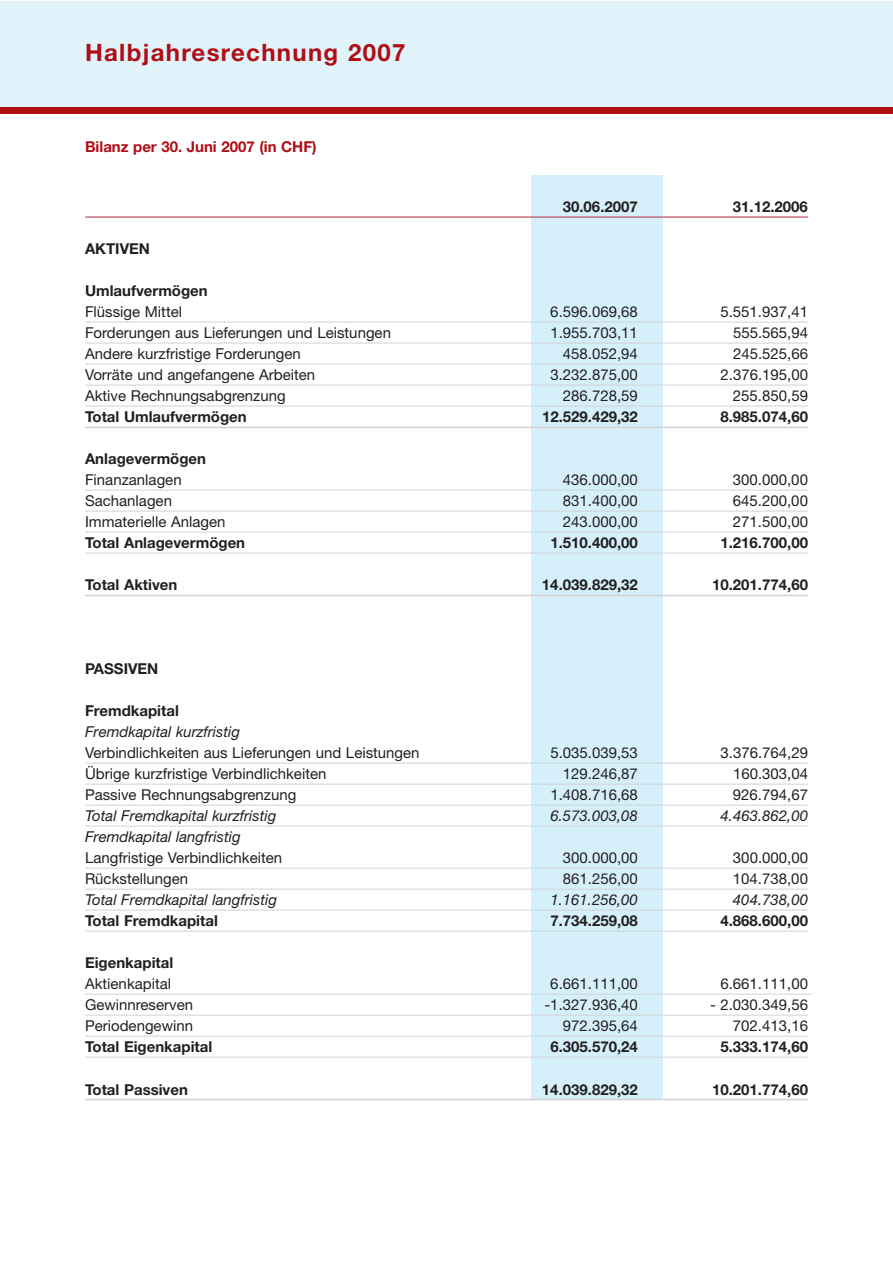
<style>
.page{position:relative;width:893px;height:1263px;background:#fff}
.page>*{position:absolute;margin:0;border:0;box-sizing:border-box;transform-origin:0 0}
.t1{font:700 24px "Helvetica Neue LT Std";letter-spacing:.055em;color:#b00d15}
.t2{font:15px "Helvetica Neue LT Std";color:#231f20}
.t3{font:700 15px "Helvetica Neue LT Std";color:#231f20}
.t4{font:italic 15px "Helvetica Neue LT Std";color:#231f20}
.t5{font:700 15px "Helvetica Neue LT Std";color:#b00d15}
</style>
<div class="page">
<div style="left:531px;top:175px;width:132px;height:924px;background:#d6f0fb"></div>
<hr style="left:85px;top:217px;width:723px;height:1px;background:#b62841">
<hr style="left:85px;top:322px;width:723px;height:1px;background:#d1d2d4">
<hr style="left:85px;top:343px;width:723px;height:1px;background:#d1d2d4">
<hr style="left:85px;top:364px;width:723px;height:1px;background:#d1d2d4">
<hr style="left:85px;top:385px;width:723px;height:1px;background:#d1d2d4">
<hr style="left:85px;top:406px;width:723px;height:1px;background:#d1d2d4">
<hr style="left:85px;top:427px;width:723px;height:1px;background:#d1d2d4">
<hr style="left:85px;top:490px;width:723px;height:1px;background:#d1d2d4">
<hr style="left:85px;top:511px;width:723px;height:1px;background:#d1d2d4">
<hr style="left:85px;top:532px;width:723px;height:1px;background:#d1d2d4">
<hr style="left:85px;top:553px;width:723px;height:1px;background:#d1d2d4">
<hr style="left:85px;top:595px;width:723px;height:1px;background:#d1d2d4">
<hr style="left:85px;top:763px;width:723px;height:1px;background:#d1d2d4">
<hr style="left:85px;top:784px;width:723px;height:1px;background:#d1d2d4">
<hr style="left:85px;top:805px;width:723px;height:1px;background:#d1d2d4">
<hr style="left:85px;top:826px;width:723px;height:1px;background:#d1d2d4">
<hr style="left:85px;top:868px;width:723px;height:1px;background:#d1d2d4">
<hr style="left:85px;top:889px;width:723px;height:1px;background:#d1d2d4">
<hr style="left:85px;top:910px;width:723px;height:1px;background:#d1d2d4">
<hr style="left:85px;top:931px;width:723px;height:1px;background:#d1d2d4">
<hr style="left:85px;top:994px;width:727px;height:1px;background:#d1d2d4">
<hr style="left:85px;top:1015px;width:723px;height:1px;background:#d1d2d4">
<hr style="left:85px;top:1036px;width:723px;height:1px;background:#d1d2d4">
<hr style="left:85px;top:1057px;width:723px;height:1px;background:#d1d2d4">
<hr style="left:85px;top:1099px;width:723px;height:1px;background:#d1d2d4">
<div style="left:0;top:1px;width:892px;height:107px;background:#e1f4fc"></div>
<div style="left:0;top:108px;width:892px;height:6px;background:#b00d15"></div>
<h1 class="t1" style="left:85px;top:44px;width:322px">Halbjahresrechnung 2007</h1>
<p class="t5" style="left:85px;top:142px;width:233px">Bilanz per 30. Juni 2007 (in CHF)</p>
<p class="t3" style="left:563px;top:202px;width:77px">30.06.2007</p>
<p class="t3" style="left:733px;top:202px;width:77px">31.12.2006</p>
<p class="t3" style="left:85px;top:244px;width:66px">AKTIVEN</p>
<p class="t3" style="left:85px;top:286px;width:124px">Umlaufvermögen</p>
<p class="t2" style="left:85px;top:307px;width:99px">Flüssige Mittel</p>
<p class="t2" style="left:550px;top:307px;width:89px">6.596.069,68</p>
<p class="t2" style="left:720px;top:307px;width:89px">5.551.937,41</p>
<p class="t2" style="left:85px;top:328px;width:307px">Forderungen aus Lieferungen und Leistungen</p>
<p class="t2" style="left:550px;top:328px;width:89px">1.955.703,11</p>
<p class="t2" style="left:733px;top:328px;width:77px">555.565,94</p>
<p class="t2" style="left:85px;top:349px;width:217px">Andere kurzfristige Forderungen</p>
<p class="t2" style="left:563px;top:349px;width:77px">458.052,94</p>
<p class="t2" style="left:733px;top:349px;width:77px">245.525,66</p>
<p class="t2" style="left:85px;top:370px;width:232px">Vorräte und angefangene Arbeiten</p>
<p class="t2" style="left:550px;top:370px;width:89px">3.232.875,00</p>
<p class="t2" style="left:720px;top:370px;width:89px">2.376.195,00</p>
<p class="t2" style="left:85px;top:391px;width:202px">Aktive Rechnungsabgrenzung</p>
<p class="t2" style="left:563px;top:391px;width:77px">286.728,59</p>
<p class="t2" style="left:733px;top:391px;width:77px">255.850,59</p>
<p class="t3" style="left:85px;top:412px;width:163px">Total Umlaufvermögen</p>
<p class="t3" style="left:542px;top:412px;width:97px">12.529.429,32</p>
<p class="t3" style="left:720px;top:412px;width:89px">8.985.074,60</p>
<p class="t3" style="left:85px;top:454px;width:123px">Anlagevermögen</p>
<p class="t2" style="left:85px;top:475px;width:98px">Finanzanlagen</p>
<p class="t2" style="left:563px;top:475px;width:77px">436.000,00</p>
<p class="t2" style="left:733px;top:475px;width:77px">300.000,00</p>
<p class="t2" style="left:85px;top:496px;width:88px">Sachanlagen</p>
<p class="t2" style="left:563px;top:496px;width:77px">831.400,00</p>
<p class="t2" style="left:733px;top:496px;width:77px">645.200,00</p>
<p class="t2" style="left:85px;top:517px;width:142px">Immaterielle Anlagen</p>
<p class="t2" style="left:563px;top:517px;width:77px">243.000,00</p>
<p class="t2" style="left:733px;top:517px;width:77px">271.500,00</p>
<p class="t3" style="left:85px;top:538px;width:162px">Total Anlagevermögen</p>
<p class="t3" style="left:550px;top:538px;width:89px">1.510.400,00</p>
<p class="t3" style="left:720px;top:538px;width:89px">1.216.700,00</p>
<p class="t3" style="left:85px;top:580px;width:94px">Total Aktiven</p>
<p class="t3" style="left:542px;top:580px;width:97px">14.039.829,32</p>
<p class="t3" style="left:712px;top:580px;width:97px">10.201.774,60</p>
<p class="t3" style="left:85px;top:664px;width:75px">PASSIVEN</p>
<p class="t3" style="left:85px;top:706px;width:95px">Fremdkapital</p>
<p class="t4" style="left:85px;top:727px;width:157px">Fremdkapital kurzfristig</p>
<p class="t2" style="left:85px;top:748px;width:336px">Verbindlichkeiten aus Lieferungen und Leistungen</p>
<p class="t2" style="left:550px;top:748px;width:89px">5.035.039,53</p>
<p class="t2" style="left:720px;top:748px;width:89px">3.376.764,29</p>
<p class="t2" style="left:85px;top:769px;width:243px">Übrige kurzfristige Verbindlichkeiten</p>
<p class="t2" style="left:563px;top:769px;width:77px">129.246,87</p>
<p class="t2" style="left:733px;top:769px;width:77px">160.303,04</p>
<p class="t2" style="left:85px;top:790px;width:213px">Passive Rechnungsabgrenzung</p>
<p class="t2" style="left:550px;top:790px;width:89px">1.408.716,68</p>
<p class="t2" style="left:733px;top:790px;width:77px">926.794,67</p>
<p class="t4" style="left:85px;top:811px;width:193px">Total Fremdkapital kurzfristig</p>
<p class="t4" style="left:550px;top:811px;width:89px">6.573.003,08</p>
<p class="t4" style="left:720px;top:811px;width:89px">4.463.862,00</p>
<p class="t4" style="left:85px;top:832px;width:157px">Fremdkapital langfristig</p>
<p class="t2" style="left:85px;top:853px;width:199px">Langfristige Verbindlichkeiten</p>
<p class="t2" style="left:563px;top:853px;width:77px">300.000,00</p>
<p class="t2" style="left:733px;top:853px;width:77px">300.000,00</p>
<p class="t2" style="left:85px;top:874px;width:105px">Rückstellungen</p>
<p class="t2" style="left:563px;top:874px;width:77px">861.256,00</p>
<p class="t2" style="left:733px;top:874px;width:77px">104.738,00</p>
<p class="t4" style="left:85px;top:895px;width:194px">Total Fremdkapital langfristig</p>
<p class="t4" style="left:550px;top:895px;width:89px">1.161.256,00</p>
<p class="t4" style="left:733px;top:895px;width:77px">404.738,00</p>
<p class="t3" style="left:85px;top:916px;width:134px">Total Fremdkapital</p>
<p class="t3" style="left:550px;top:916px;width:89px">7.734.259,08</p>
<p class="t3" style="left:720px;top:916px;width:89px">4.868.600,00</p>
<p class="t3" style="left:85px;top:958px;width:90px">Eigenkapital</p>
<p class="t2" style="left:85px;top:979px;width:88px">Aktienkapital</p>
<p class="t2" style="left:550px;top:979px;width:89px">6.661.111,00</p>
<p class="t2" style="left:720px;top:979px;width:89px">6.661.111,00</p>
<p class="t2" style="left:85px;top:1000px;width:110px">Gewinnreserven</p>
<p class="t2" style="left:544px;top:1000px;width:95px">-1.327.936,40</p>
<p class="t2" style="left:710px;top:1000px;width:99px">- 2.030.349,56</p>
<p class="t2" style="left:85px;top:1021px;width:110px">Periodengewinn</p>
<p class="t2" style="left:563px;top:1021px;width:77px">972.395,64</p>
<p class="t2" style="left:733px;top:1021px;width:77px">702.413,16</p>
<p class="t3" style="left:85px;top:1042px;width:129px">Total Eigenkapital</p>
<p class="t3" style="left:550px;top:1042px;width:89px">6.305.570,24</p>
<p class="t3" style="left:720px;top:1042px;width:89px">5.333.174,60</p>
<p class="t3" style="left:85px;top:1084px;width:104px">Total Passiven</p>
<p class="t3" style="left:542px;top:1084px;width:97px">14.039.829,32</p>
<p class="t3" style="left:712px;top:1084px;width:97px">10.201.774,60</p>
</div>
